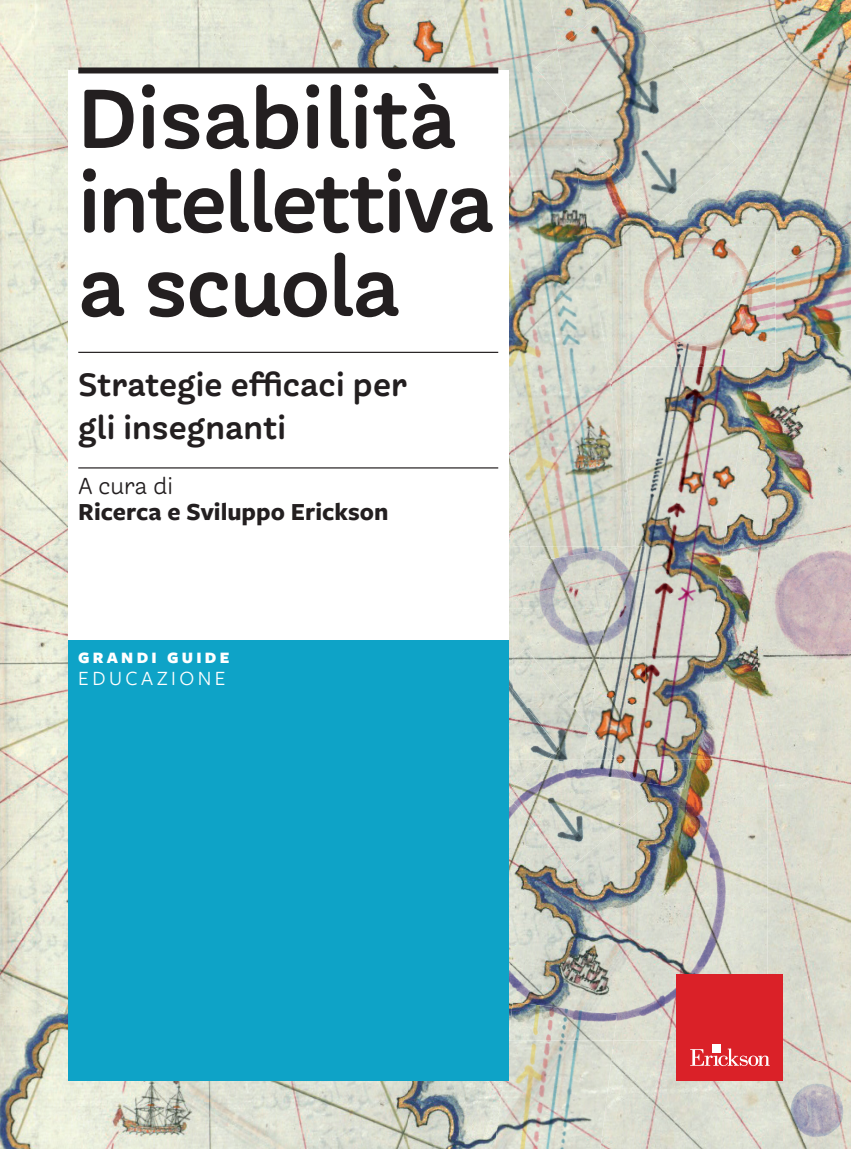
<style>
.page{position:relative;width:851px;height:1149px;background:#fff}
.page>*{position:absolute;margin:0;border:0;box-sizing:border-box;transform-origin:0 0}
.t1{font:93px/84px "Freight Round Pro Semi";letter-spacing:-.015em;color:#231f20}
.t2{font:36px/43.2px "Freight Round Pro Semi";color:#231f20}
.t3{font:700 25.5px "Freight Sans Pro";color:#231f20}
.t4{font:25.5px "Freight Round Pro";color:#231f20}
.t5{font:21px "Freight Sans Pro";letter-spacing:.165em;color:#fff}
.t6{font:900 16.5px "Freight Sans Pro";letter-spacing:.2em;color:#fff}
</style>
<div class="page">
<img style="left:665px;top:0;width:185px;height:239px">
<img style="left:0;top:0;width:441px;height:627px">
<img style="left:767px;top:343px;width:83px;height:192px">
<img style="left:751px;top:366px;width:16px;height:393px">
<img style="left:510px;top:507px;width:14px;height:152px">
<img style="left:0;top:627px;width:407px;height:521px">
<img style="left:765px;top:684px;width:85px;height:376px">
<img style="left:407px;top:1080px;width:52px;height:68px">
<img style="left:459px;top:1080px;width:33px;height:68px">
<img style="left:613px;top:1040px;width:154px;height:108px">
<img style="left:765px;top:1112px;width:2px;height:36px">
<img style="left:758px;top:535px;width:92px;height:149px">
<img style="left:775px;top:239px;width:75px;height:104px">
<img style="left:508px;top:806px;width:259px;height:234px">
<img style="left:650px;top:759px;width:117px;height:47px">
<img style="left:626px;top:226px;width:149px;height:140px">
<img style="left:729px;top:262px;width:46px;height:86px">
<img style="left:512px;top:546px;width:76px;height:113px">
<img style="left:588px;top:366px;width:163px;height:393px">
<img style="left:650px;top:759px;width:39px;height:29px">
<img style="left:645px;top:337px;width:108px;height:29px">
<img style="left:591px;top:546px;width:54px;height:161px">
<img style="left:492px;top:1040px;width:121px;height:108px">
<img style="left:508px;top:1001px;width:108px;height:39px">
<img style="left:441px;top:0;width:185px;height:507px">
<img style="left:524px;top:490px;width:93px;height:56px">
<img style="left:530px;top:546px;width:87px;height:15px">
<img style="left:617px;top:486px;width:19px;height:60px">
<svg style="left:617px;top:546px;width:12px;height:2px"></svg>
<img style="left:557px;top:0;width:185px;height:221px">
<img style="left:535px;top:49px;width:31px;height:57px">
<img style="left:767px;top:1060px;width:83px;height:88px">
<img style="left:508px;top:659px;width:80px;height:100px">
<img style="left:508px;top:759px;width:142px;height:110px">
<img style="left:512px;top:648px;width:62px;height:59px">
<img style="left:583px;top:725px;width:33px;height:34px">
<img style="left:581px;top:759px;width:52px;height:21px">
<img style="left:508px;top:671px;width:52px;height:88px">
<img style="left:508px;top:759px;width:38px;height:33px">
<img style="left:512px;top:690px;width:14px;height:17px">
<div style="left:676px;top:974px;width:106px;height:106px;background:#da2128"></div>
<svg style="left:690px;top:1048px;width:79px;height:17px"></svg>
<div style="left:711px;top:1043px;width:9px;height:9px;background:#fff"></div>
<div style="left:68px;top:70px;width:440px;height:570px;background:#fff"></div>
<div style="left:78px;top:67px;width:420px;height:6px;background:#231f20"></div>
<hr style="left:78px;top:351px;width:420px;height:2px;background:#231f20">
<hr style="left:78px;top:467px;width:420px;height:1px;background:#231f20">
<div style="left:68px;top:640px;width:440px;height:440px;background:#0ea3c7"></div>
<h1 class="t1" style="left:78px;top:77px;width:417px">Disabilità intellettiva a scuola</h1>
<p class="t2" style="left:78px;top:362px;width:330px">Strategie efficaci per gli insegnanti</p>
<p class="t4" style="left:78px;top:470px;width:96px">A cura di</p>
<p class="t3" style="left:78px;top:493px;width:312px">Ricerca e Sviluppo Erickson</p>
<p class="t6" style="left:78px;top:645px;width:153px">GRANDI GUIDE</p>
<p class="t5" style="left:78px;top:664px;width:149px">EDUCAZIONE</p>
</div>
